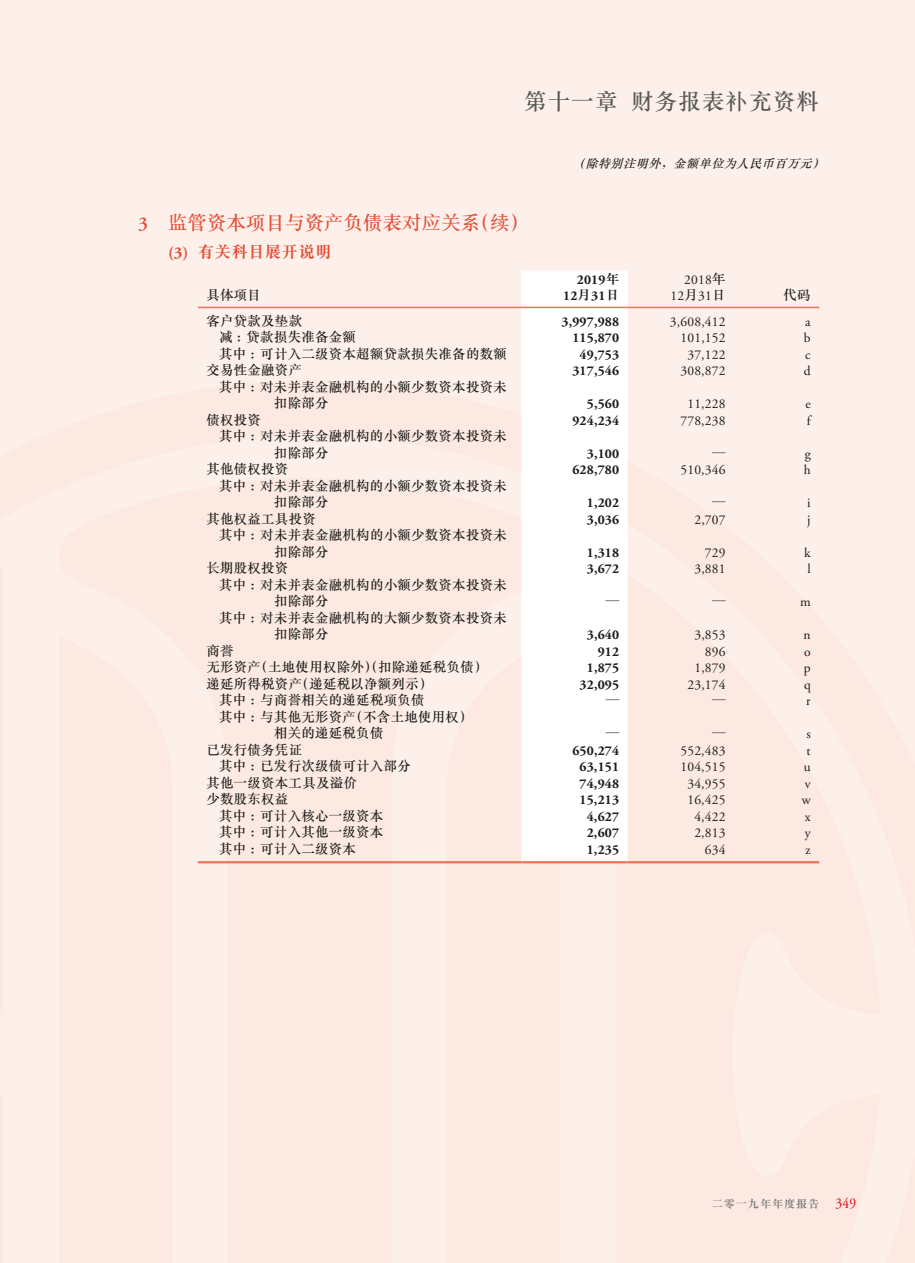
<style>
.page{position:relative;width:915px;height:1263px;background:#fff}
.page>*{position:absolute;margin:0;border:0;box-sizing:border-box;transform-origin:0 0}
.t1{font:500 22.5px "M Sung PRC";letter-spacing:.05em;color:#575756}
.t2{font:500 19.5px "M Sung PRC";color:#e44d35}
.t3{font:700 16.5px "M Sung PRC";letter-spacing:.015em;color:#e44d35}
.t4{font:500 13.5px/16.5px "M Sung PRC";letter-spacing:.015em;color:#1c1c1b}
.t5{font:13.5px "Adobe Garamond Pro";letter-spacing:.015em;color:#1c1c1b}
.t6{font:700 13.5px "Adobe Garamond Pro";letter-spacing:.015em;color:#1c1c1b}
.t7{font:700 13.5px "M Sung PRC";color:#1c1c1b}
.t8{font:italic 500 12px "M Sung PRC";color:#1c1c1b}
.t9{font:700 11.25px "M Sung HKS";letter-spacing:.065em;color:#7c7b7b}
.s1{font-family:"Adobe Garamond Pro";font-weight:600}
.s2{font-family:"Adobe Garamond Pro"}
.s3{font-family:"M Sung PRC"}
.s4{font-family:"M Sung PRC";font-weight:500}
.s5{font-family:"Adobe Garamond Pro";font-weight:400;font-size:15px;color:#dc0613}
</style>
<div class="page">
<div style="left:0;top:0;width:914px;height:1263px;background:#fdf0ea"></div>
<div style="left:521px;top:271px;width:106px;height:590px;background:#fff"></div>
<hr style="left:198px;top:307px;width:323px;height:1px;background:#ea7455">
<hr style="left:521px;top:307px;width:106px;height:1px;background:#ea7455">
<hr style="left:627px;top:307px;width:106px;height:1px;background:#ea7455">
<hr style="left:733px;top:307px;width:86px;height:1px;background:#ea7455">
<hr style="left:198px;top:861px;width:323px;height:2px;background:#ea7455">
<hr style="left:521px;top:861px;width:106px;height:2px;background:#ea7455">
<hr style="left:627px;top:861px;width:106px;height:2px;background:#ea7455">
<hr style="left:733px;top:861px;width:86px;height:2px;background:#ea7455">
<h1 class="t1" style="left:524px;top:91px;width:296px">第十一章 财务报表补充资料</h1>
<h2 class="t2" style="left:138px;top:213px;width:392px"><span class="s1">3</span> 监管资本项目与资产负债表对应关系（续）</h2>
<p class="t3" style="left:168px;top:244px;width:165px"><span class="s2">(3)</span> 有关科目展开说明</p>
<p class="t8" style="left:572px;top:157px;width:256px">（除特别注明外，金额单位为人民币百万元）</p>
<p class="t6" style="left:576px;top:272px;width:44px">2019<span class="s3">年</span></p>
<p class="t5" style="left:684px;top:271px;width:43px">2018<span class="s4">年</span></p>
<p class="t4" style="left:206px;top:287px;width:56px">具体项目</p>
<p class="t6" style="left:563px;top:288px;width:58px">12<span class="s3">月</span>31<span class="s3">日</span></p>
<p class="t5" style="left:670px;top:288px;width:57px">12<span class="s4">月</span>31<span class="s4">日</span></p>
<p class="t4" style="left:783px;top:287px;width:29px">代码</p>
<p class="t4" style="left:206px;top:312px;width:97px">客户贷款及垫款</p>
<p class="t6" style="left:561px;top:313px;width:59px">3,997,988</p>
<p class="t5" style="left:669px;top:313px;width:57px">3,608,412</p>
<p class="t5" style="left:805px;top:313px;width:7px">a</p>
<p class="t4" style="left:219px;top:329px;width:138px">减：贷款损失准备金额</p>
<p class="t6" style="left:572px;top:330px;width:48px">115,870</p>
<p class="t5" style="left:680px;top:330px;width:47px">101,152</p>
<p class="t5" style="left:803px;top:330px;width:8px">b</p>
<p class="t4" style="left:219px;top:345px;width:289px">其中：可计入二级资本超额贷款损失准备的数额</p>
<p class="t6" style="left:579px;top:346px;width:41px">49,753</p>
<p class="t5" style="left:687px;top:346px;width:40px">37,122</p>
<p class="t5" style="left:805px;top:346px;width:7px">c</p>
<p class="t4" style="left:206px;top:362px;width:97px">交易性金融资产</p>
<p class="t6" style="left:572px;top:363px;width:48px">317,546</p>
<p class="t5" style="left:680px;top:363px;width:47px">308,872</p>
<p class="t5" style="left:803px;top:363px;width:8px">d</p>
<p class="t4" style="left:274px;top:378px;width:234px;text-indent:-55px">其中：对未并表金融机构的小额少数资本投资未扣除部分</p>
<p class="t6" style="left:586px;top:396px;width:34px">5,560</p>
<p class="t5" style="left:687px;top:396px;width:40px">11,228</p>
<p class="t5" style="left:805px;top:396px;width:7px">e</p>
<p class="t4" style="left:206px;top:411px;width:56px">债权投资</p>
<p class="t6" style="left:572px;top:412px;width:48px">924,234</p>
<p class="t5" style="left:680px;top:412px;width:47px">778,238</p>
<p class="t5" style="left:806px;top:412px;width:5px">f</p>
<p class="t4" style="left:274px;top:428px;width:234px;text-indent:-55px">其中：对未并表金融机构的小额少数资本投资未扣除部分</p>
<p class="t6" style="left:586px;top:445px;width:34px">3,100</p>
<p class="t4" style="left:711px;top:444px;width:15px">—</p>
<p class="t5" style="left:804px;top:445px;width:8px">g</p>
<p class="t4" style="left:206px;top:461px;width:84px">其他债权投资</p>
<p class="t6" style="left:572px;top:462px;width:48px">628,780</p>
<p class="t5" style="left:680px;top:462px;width:47px">510,346</p>
<p class="t5" style="left:803px;top:462px;width:8px">h</p>
<p class="t4" style="left:274px;top:477px;width:234px;text-indent:-55px">其中：对未并表金融机构的小额少数资本投资未扣除部分</p>
<p class="t6" style="left:586px;top:495px;width:34px">1,202</p>
<p class="t4" style="left:711px;top:494px;width:15px">—</p>
<p class="t5" style="left:806px;top:495px;width:5px">i</p>
<p class="t4" style="left:206px;top:510px;width:111px">其他权益工具投资</p>
<p class="t6" style="left:586px;top:511px;width:34px">3,036</p>
<p class="t5" style="left:694px;top:511px;width:33px">2,707</p>
<p class="t5" style="left:807px;top:511px;width:5px">j</p>
<p class="t4" style="left:274px;top:527px;width:234px;text-indent:-55px">其中：对未并表金融机构的小额少数资本投资未扣除部分</p>
<p class="t6" style="left:586px;top:544px;width:34px">1,318</p>
<p class="t5" style="left:704px;top:544px;width:22px">729</p>
<p class="t5" style="left:803px;top:544px;width:8px">k</p>
<p class="t4" style="left:206px;top:560px;width:84px">长期股权投资</p>
<p class="t6" style="left:586px;top:561px;width:34px">3,672</p>
<p class="t5" style="left:694px;top:561px;width:33px">3,881</p>
<p class="t5" style="left:807px;top:561px;width:5px">l</p>
<p class="t4" style="left:274px;top:576px;width:234px;text-indent:-55px">其中：对未并表金融机构的小额少数资本投资未扣除部分</p>
<p class="t7" style="left:605px;top:594px;width:15px">—</p>
<p class="t4" style="left:711px;top:593px;width:15px">—</p>
<p class="t5" style="left:799px;top:594px;width:12px">m</p>
<p class="t4" style="left:274px;top:609px;width:234px;text-indent:-55px">其中：对未并表金融机构的大额少数资本投资未扣除部分</p>
<p class="t6" style="left:586px;top:627px;width:34px">3,640</p>
<p class="t5" style="left:694px;top:627px;width:33px">3,853</p>
<p class="t5" style="left:803px;top:627px;width:9px">n</p>
<p class="t4" style="left:206px;top:642px;width:29px">商誉</p>
<p class="t6" style="left:597px;top:643px;width:23px">912</p>
<p class="t5" style="left:704px;top:643px;width:22px">896</p>
<p class="t5" style="left:803px;top:643px;width:8px">o</p>
<p class="t4" style="left:206px;top:659px;width:283px">无形资产（土地使用权除外）（扣除递延税负债）</p>
<p class="t6" style="left:586px;top:660px;width:34px">1,875</p>
<p class="t5" style="left:694px;top:660px;width:33px">1,879</p>
<p class="t5" style="left:803px;top:660px;width:8px">p</p>
<p class="t4" style="left:206px;top:675px;width:227px">递延所得税资产（递延税以净额列示）</p>
<p class="t6" style="left:579px;top:676px;width:41px">32,095</p>
<p class="t5" style="left:687px;top:676px;width:40px">23,174</p>
<p class="t5" style="left:803px;top:676px;width:8px">q</p>
<p class="t4" style="left:219px;top:692px;width:207px">其中：与商誉相关的递延税项负债</p>
<p class="t7" style="left:605px;top:693px;width:15px">—</p>
<p class="t4" style="left:711px;top:692px;width:15px">—</p>
<p class="t5" style="left:805px;top:693px;width:6px">r</p>
<p class="t4" style="left:274px;top:708px;width:200px;text-indent:-55px">其中：与其他无形资产（不含土地使用权）相关的递延税负债</p>
<p class="t7" style="left:605px;top:726px;width:15px">—</p>
<p class="t4" style="left:711px;top:725px;width:15px">—</p>
<p class="t5" style="left:806px;top:726px;width:6px">s</p>
<p class="t4" style="left:206px;top:741px;width:97px">已发行债务凭证</p>
<p class="t6" style="left:572px;top:742px;width:48px">650,274</p>
<p class="t5" style="left:680px;top:742px;width:47px">552,483</p>
<p class="t5" style="left:806px;top:742px;width:6px">t</p>
<p class="t4" style="left:219px;top:758px;width:193px">其中：已发行次级债可计入部分</p>
<p class="t6" style="left:579px;top:759px;width:41px">63,151</p>
<p class="t5" style="left:680px;top:759px;width:47px">104,515</p>
<p class="t5" style="left:803px;top:759px;width:8px">u</p>
<p class="t4" style="left:206px;top:774px;width:152px">其他一级资本工具及溢价</p>
<p class="t6" style="left:579px;top:775px;width:41px">74,948</p>
<p class="t5" style="left:687px;top:775px;width:40px">34,955</p>
<p class="t5" style="left:804px;top:775px;width:7px">v</p>
<p class="t4" style="left:206px;top:790px;width:84px">少数股东权益</p>
<p class="t6" style="left:579px;top:792px;width:41px">15,213</p>
<p class="t5" style="left:687px;top:792px;width:40px">16,425</p>
<p class="t5" style="left:801px;top:792px;width:10px">w</p>
<p class="t4" style="left:219px;top:807px;width:166px">其中：可计入核心一级资本</p>
<p class="t6" style="left:586px;top:808px;width:34px">4,627</p>
<p class="t5" style="left:694px;top:808px;width:33px">4,422</p>
<p class="t5" style="left:804px;top:808px;width:7px">x</p>
<p class="t4" style="left:219px;top:823px;width:166px">其中：可计入其他一级资本</p>
<p class="t6" style="left:586px;top:825px;width:34px">2,607</p>
<p class="t5" style="left:694px;top:825px;width:33px">2,813</p>
<p class="t5" style="left:804px;top:825px;width:7px">y</p>
<p class="t4" style="left:219px;top:840px;width:138px">其中：可计入二级资本</p>
<p class="t6" style="left:586px;top:841px;width:34px">1,235</p>
<p class="t5" style="left:704px;top:841px;width:22px">634</p>
<p class="t5" style="left:805px;top:841px;width:7px">z</p>
<p class="t9" style="left:711px;top:1195px;width:146px">二零一九年年度報告 <span class="s5">349</span></p>
</div>
